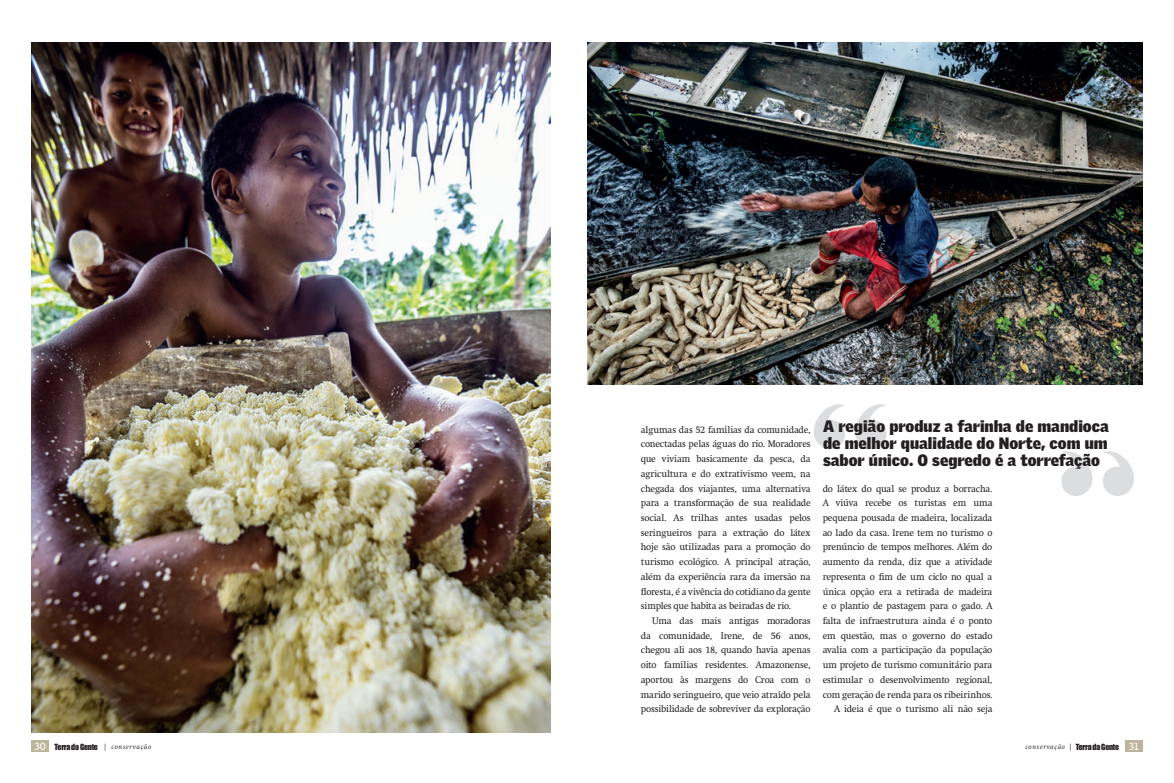
<style>
.page{position:relative;width:1174px;height:783px;background:#fff}
.page>*{position:absolute;margin:0;border:0;box-sizing:border-box;transform-origin:0 0}
.t1{font:900 16px/17px "Griffith Gothic";color:#231f20;text-align:justify}
.t2{font:10px/14.7px "Swift EF";letter-spacing:-.02em;color:#231f20;text-align:justify;scale:.95 1}
.t3{font:7.8px "Impact";letter-spacing:-.03em;color:#231f20}
.s1{font-family:"Swift EF";font-weight:700;font-size:10px;color:#fff}
.s2{font-family:"Swift EF";font-size:7px}
.s3{font-family:"Swift EF";font-style:italic;font-size:7px}
</style>
<div class="page">
<img style="left:32px;top:43px;width:518px;height:689px">
<div style="left:32px;top:740px;width:17px;height:11px;background:#bcb59a"></div>
<div style="left:1125px;top:740px;width:17px;height:11px;background:#bcb59a"></div>
<svg style="left:814px;top:404px;width:72px;height:45px"></svg>
<svg style="left:1061px;top:451px;width:73px;height:45px"></svg>
<img style="left:587px;top:43px;width:555px;height:341px">
<p class="t2" style="left:641px;top:422px;width:180px">algumas das 52 famílias da comunidade, conectadas pelas águas do rio. Moradores que viviam basicamente da pesca, da agricultura e do extrativismo veem, na chegada dos viajantes, uma alternativa para a transformação de sua realidade social. As trilhas antes usadas pelos seringueiros para a extração do látex hoje são utilizadas para a promoção do turismo ecológico. A principal atração, além da experiência rara da imersão na floresta, é a vivência do cotidiano da gente simples que habita as beiradas de rio.</p>
<p class="t2" style="left:641px;top:613px;width:180px;text-indent:11px">Uma das mais antigas moradoras da comunidade, Irene, de 56 anos, chegou ali aos 18, quando havia apenas oito famílias residentes. Amazonense, aportou às margens do Croa com o marido seringueiro, que veio atraído pela possibilidade de sobreviver da exploração</p>
<h1 class="t1" style="left:823px;top:417px;width:287px">A região produz a farinha de mandioca de melhor qualidade do Norte, com um sabor único. O segredo é a torrefação</h1>
<p class="t2" style="left:822px;top:481px;width:180px;text-align:right">do látex do qual se produz a borracha.<br>A viúva recebe os turistas em uma pequena pousada de madeira, localizada ao lado da casa. Irene tem no turismo o prenúncio de tempos melhores. Além do aumento da renda, diz que a atividade representa o fim de um ciclo no qual a única opção era a retirada de madeira e o plantio de pastagem para o gado. A falta de infraestrutura ainda é o ponto em questão, mas o governo do estado avalia com a participação da população um projeto de turismo comunitário para estimular o desenvolvimento regional, com geração de renda para os ribeirinhos.<br>A ideia é que o turismo ali não seja</p>
<p class="t3" style="left:35px;top:741px;width:118px"><span class="s1">30</span> Terra da Gente <span class="s2">|</span> <span class="s3">conservação</span></p>
<p class="t3" style="left:1025px;top:741px;width:115px"><span class="s3">conservação</span> <span class="s2">|</span> Terra da Gente <span class="s1">31</span></p>
</div>
